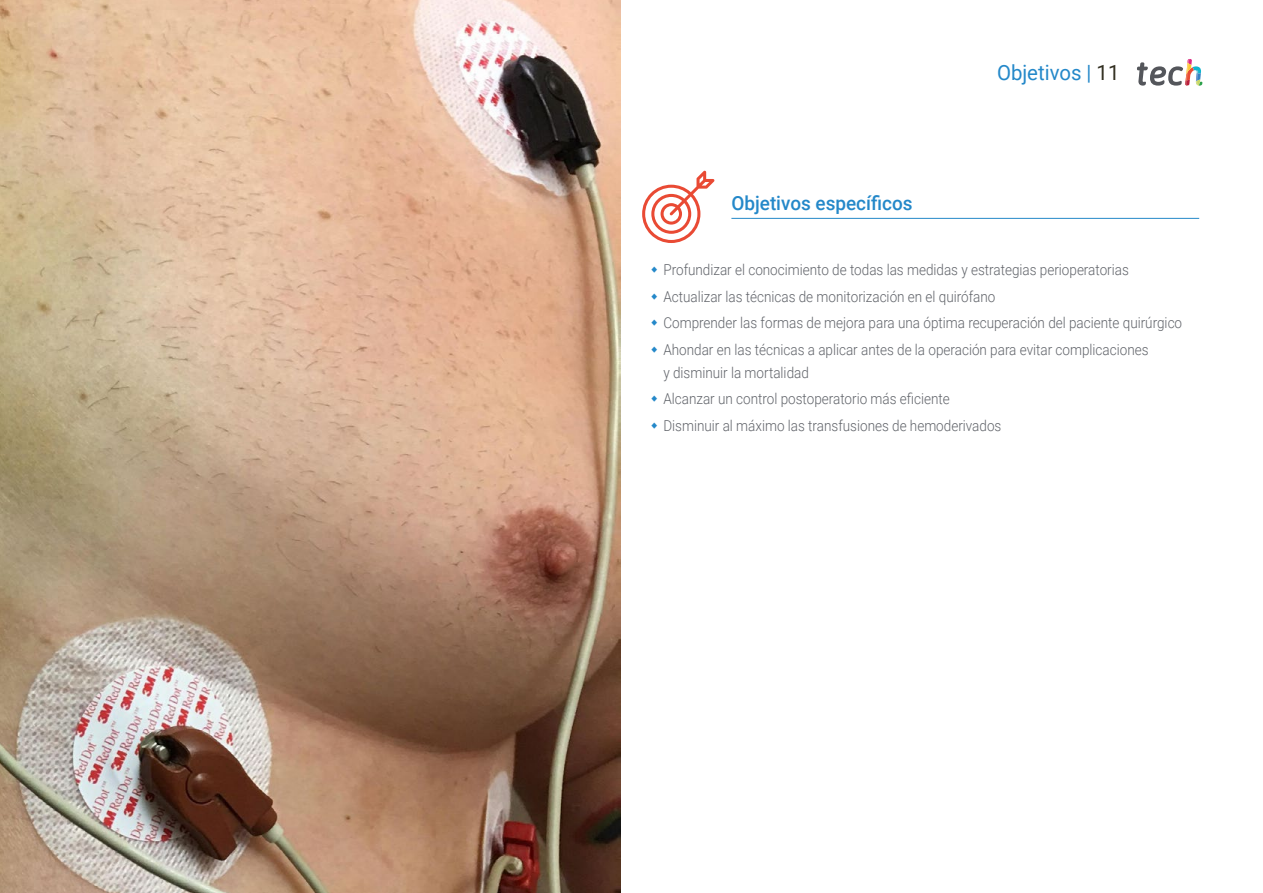
<style>
.page{position:relative;width:1263px;height:893px;background:#fff}
.page>*{position:absolute;margin:0;border:0;box-sizing:border-box;transform-origin:0 0}
.t1{font:21px "Roboto";color:#2488c9}
.t2{font:500 19.5px "Roboto";color:#2488c9}
.t3{font:300 15px/26.7px "Roboto";color:#61646a;scale:.9 1}
.s1{color:#312e20}
</style>
<div class="page">
<img style="left:0;top:0;width:621px;height:893px">
<svg style="left:1137px;top:59px;width:65px;height:27px"></svg>
<svg style="left:642px;top:171px;width:72px;height:72px"></svg>
<hr style="left:731px;top:218px;width:468px;height:1px;background:#2488c9">
<h2 class="t2" style="left:731px;top:189px;width:183px">Objetivos específicos</h2>
<h1 class="t1" style="left:997px;top:57px;width:124px">Objetivos | <span class="s1">11</span></h1>
<p class="t3" style="left:663px;top:256px;width:578px">Profundizar el conocimiento de todas las medidas y estrategias perioperatorias Actualizar las técnicas de monitorización en el quirófano<br>Comprender las formas de mejora para una óptima recuperación del paciente quirúrgico Ahondar en las técnicas a aplicar antes de la operación para evitar complicaciones</p>
<p class="t3" style="left:663px;top:358px;width:377px">y disminuir la mortalidad<br>Alcanzar un control postoperatorio más eficiente<br>Disminuir al máximo las transfusiones de hemoderivados</p>
</div>
